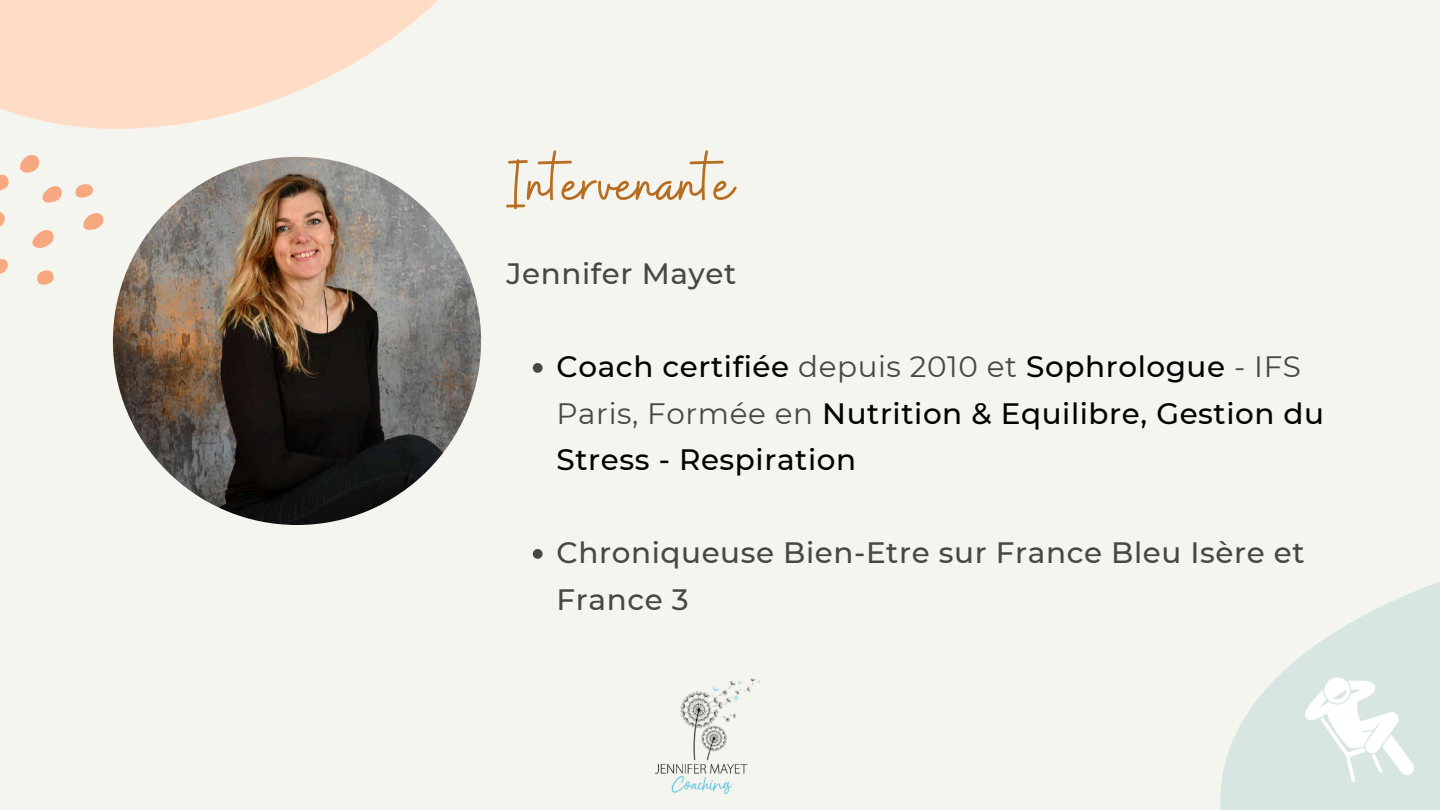
<style>
.page{position:relative;width:1440px;height:810px;background:#f5f5ef}
.page>*{position:absolute;margin:0;border:0;box-sizing:border-box;transform-origin:0 0}
.t1{font:69.5px "Buffalo";color:#b76e22}
.t2{font:500 29.4px/46.5px "Montserrat";letter-spacing:.02em;color:#000}
.t3{font:500 29.4px/46.5px "Montserrat";letter-spacing:.02em;color:#474747}
.s1{font-weight:400;color:#474747}
</style>
<div class="page">
<svg style="left:1220px;top:581px;width:220px;height:229px;fill:#d7e6e0"></svg>
<svg style="left:0;top:0;width:438px;height:129px;fill:#ffdcc5"></svg>
<svg style="left:0;top:155px;width:62px;height:130px"></svg>
<svg style="left:75px;top:184px;width:29px;height:46px"></svg>
<svg style="left:1303px;top:676px;width:112px;height:106px"></svg>
<svg style="left:533px;top:363px;width:10px;height:10px"></svg>
<svg style="left:533px;top:549px;width:10px;height:10px"></svg>
<img style="left:112px;top:156px;width:370px;height:369px">
<img style="left:656px;top:678px;width:105px;height:116px">
<h1 class="t1" style="left:507px;top:140px;width:228px">Intervenante</h1>
<p class="t3" style="left:507px;top:251px;width:231px">Jennifer Mayet</p>
<p class="t2" style="left:557px;top:344px;width:769px">Coach certifiée <span class="s1">depuis 2010 et</span> Sophrologue <span class="s1">- IFS<br>Paris, Formée en</span> Nutrition &amp; Equilibre, Gestion du<br>Stress - Respiration</p>
<p class="t3" style="left:557px;top:530px;width:750px">Chroniqueuse Bien-Etre sur France Bleu Isère et<br>France 3</p>
</div>
